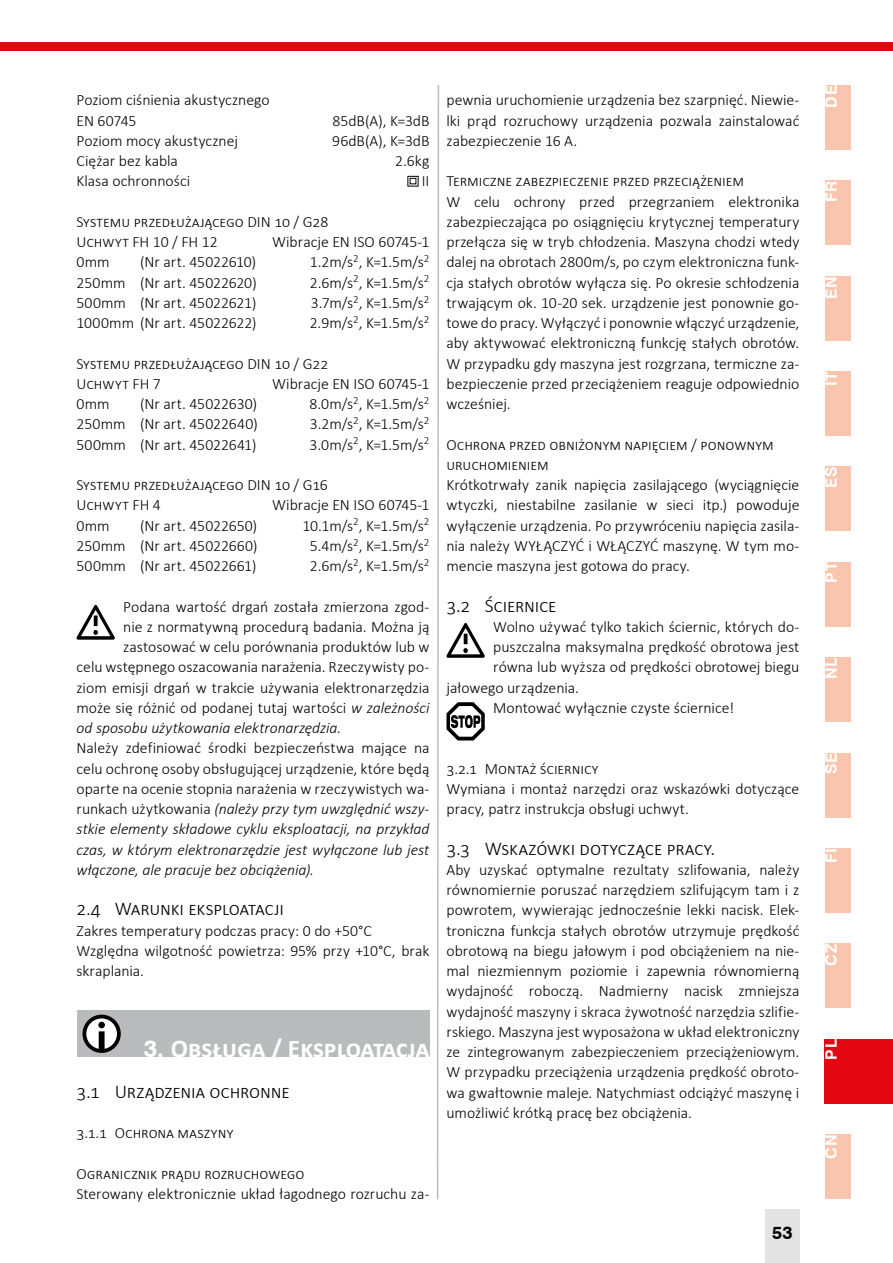
<style>
.page{position:relative;width:893px;height:1263px;background:#fff}
.page>*{position:absolute;margin:0;border:0;box-sizing:border-box;transform-origin:0 0}
.t1{font:700 25.5px "Calibri";color:#fff}
.t2{font:300 19.5px "Calibri";letter-spacing:-.01em;color:#000}
.t3{font:700 18px "Swiss 721 BT";color:#000}
.t4{font:300 15.75px/20.2px "Calibri";letter-spacing:-.005em;color:#000}
.t5{font:italic 300 15.75px/20.2px "Calibri";color:#000;text-align:justify}
.t6{font:700 15.75px "Swiss 721 BT";letter-spacing:.05em;color:#fff}
.s1{font-style:italic}
.s2{font-style:normal}
.s3{font-family:"Swiss 721 BT";font-size:24px}
</style>
<div class="page">
<div style="left:825px;top:1134px;width:25px;height:65px;background:#f9c5af"></div>
<div style="left:408px;top:176px;width:10px;height:10px;border:1px solid #000"></div>
<svg style="left:410px;top:178px;width:6px;height:6px"></svg>
<svg style="left:77px;top:605px;width:38px;height:35px"></svg>
<div style="left:77px;top:1010px;width:352px;height:47px;background:#babbbc"></div>
<svg style="left:83px;top:1015px;width:38px;height:38px"></svg>
<svg style="left:446px;top:623px;width:39px;height:35px"></svg>
<svg style="left:446px;top:702px;width:39px;height:38px"></svg>
<div style="left:825px;top:944px;width:25px;height:64px;background:#f9c5af"></div>
<div style="left:825px;top:848px;width:25px;height:64px;background:#f9c5af"></div>
<div style="left:825px;top:753px;width:25px;height:64px;background:#f9c5af"></div>
<div style="left:825px;top:657px;width:25px;height:65px;background:#f9c5af"></div>
<div style="left:825px;top:562px;width:25px;height:64px;background:#f9c5af"></div>
<div style="left:825px;top:467px;width:25px;height:64px;background:#f9c5af"></div>
<div style="left:825px;top:371px;width:25px;height:65px;background:#f9c5af"></div>
<div style="left:825px;top:276px;width:25px;height:64px;background:#f9c5af"></div>
<div style="left:825px;top:180px;width:25px;height:65px;background:#f9c5af"></div>
<div style="left:825px;top:85px;width:25px;height:64px;background:#f9c5af"></div>
<div style="left:0;top:43px;width:893px;height:8px;background:#e30613"></div>
<div style="left:765px;top:1209px;width:34px;height:54px;background:#e3e3e3"></div>
<svg style="left:436px;top:85px;width:4px;height:1115px"></svg>
<div style="left:825px;top:1039px;width:68px;height:64px;background:#e30613"></div>
<p class="t4" style="left:77px;top:90px;width:195px">Poziom ciśnienia akustycznego<br>EN 60745</p>
<p class="t4" style="left:332px;top:110px;width:98px">85dB(A), K=3dB</p>
<p class="t4" style="left:77px;top:130px;width:163px">Poziom mocy akustycznej</p>
<p class="t4" style="left:332px;top:130px;width:99px">96dB(A), K=3dB</p>
<p class="t4" style="left:77px;top:151px;width:103px">Ciężar bez kabla</p>
<p class="t4" style="left:395px;top:151px;width:36px">2.6kg</p>
<p class="t4" style="left:77px;top:171px;width:115px">Klasa ochronności</p>
<p class="t4" style="left:422px;top:171px;width:9px">II</p>
<p class="t4" style="left:77px;top:211px;width:253px">Systemu przedłużającego DIN 10 / G28<br>Uchwyt FH 10 / FH 12</p>
<p class="t4" style="left:272px;top:232px;width:159px">Wibracje EN ISO 60745-1</p>
<p class="t4" style="left:77px;top:252px;width:35px">0mm</p>
<p class="t4" style="left:140px;top:252px;width:117px">(Nr art. 45022610)</p>
<p class="t4" style="left:310px;top:252px;width:121px">1.2m/s<sup>2</sup>, K=1.5m/s<sup>2</sup></p>
<p class="t4" style="left:77px;top:272px;width:182px">250mm (Nr art. 45022620)</p>
<p class="t4" style="left:310px;top:272px;width:121px">2.6m/s<sup>2</sup>, K=1.5m/s<sup>2</sup></p>
<p class="t4" style="left:77px;top:292px;width:181px">500mm (Nr art. 45022621)</p>
<p class="t4" style="left:311px;top:292px;width:120px">3.7m/s<sup>2</sup>, K=1.5m/s<sup>2</sup></p>
<p class="t4" style="left:77px;top:313px;width:182px">1000mm (Nr art. 45022622)</p>
<p class="t4" style="left:310px;top:313px;width:121px">2.9m/s<sup>2</sup>, K=1.5m/s<sup>2</sup></p>
<p class="t4" style="left:77px;top:353px;width:253px">Systemu przedłużającego DIN 10 / G22<br>Uchwyt FH 7</p>
<p class="t4" style="left:272px;top:373px;width:159px">Wibracje EN ISO 60745-1</p>
<p class="t4" style="left:77px;top:394px;width:35px">0mm</p>
<p class="t4" style="left:140px;top:394px;width:118px">(Nr art. 45022630)</p>
<p class="t4" style="left:309px;top:394px;width:122px">8.0m/s<sup>2</sup>, K=1.5m/s<sup>2</sup></p>
<p class="t4" style="left:77px;top:414px;width:183px">250mm (Nr art. 45022640)</p>
<p class="t4" style="left:310px;top:414px;width:121px">3.2m/s<sup>2</sup>, K=1.5m/s<sup>2</sup></p>
<p class="t4" style="left:77px;top:434px;width:181px">500mm (Nr art. 45022641)</p>
<p class="t4" style="left:310px;top:434px;width:121px">3.0m/s<sup>2</sup>, K=1.5m/s<sup>2</sup></p>
<p class="t4" style="left:77px;top:475px;width:253px">Systemu przedłużającego DIN 10 / G16<br>Uchwyt FH 4</p>
<p class="t4" style="left:272px;top:495px;width:159px">Wibracje EN ISO 60745-1</p>
<p class="t4" style="left:77px;top:515px;width:35px">0mm</p>
<p class="t4" style="left:140px;top:515px;width:118px">(Nr art. 45022650)</p>
<p class="t4" style="left:303px;top:515px;width:128px">10.1m/s<sup>2</sup>, K=1.5m/s<sup>2</sup></p>
<p class="t4" style="left:77px;top:535px;width:182px">250mm (Nr art. 45022660)</p>
<p class="t4" style="left:310px;top:535px;width:121px">5.4m/s<sup>2</sup>, K=1.5m/s<sup>2</sup></p>
<p class="t4" style="left:77px;top:556px;width:181px">500mm (Nr art. 45022661)</p>
<p class="t4" style="left:310px;top:556px;width:121px">2.6m/s<sup>2</sup>, K=1.5m/s<sup>2</sup></p>
<p class="t4" style="left:123px;top:596px;width:308px">Podana wartość drgań została zmierzona zgod-</p>
<p class="t4" style="left:123px;top:616px;width:308px">nie z normatywną procedurą badania. Można ją</p>
<p class="t4" style="left:123px;top:637px;width:308px">zastosować w celu porównania produktów lub w</p>
<p class="t4" style="left:77px;top:657px;width:354px">celu wstępnego oszacowania narażenia. Rzeczywisty po-</p>
<p class="t4" style="left:77px;top:677px;width:354px">ziom emisji drgań w trakcie używania elektronarzędzia</p>
<p class="t4" style="left:77px;top:697px;width:354px">może się różnić od podanej tutaj wartości <span class="s1">w zależności</span></p>
<p class="t5" style="left:77px;top:718px;width:266px">od sposobu użytkowania elektronarzędzia.</p>
<p class="t5" style="left:77px;top:738px;width:354px"><span class="s2">Należy zdefiniować środki bezpieczeństwa mające na celu ochronę osoby obsługującej urządzenie, które będą oparte na ocenie stopnia narażenia w rzeczywistych wa&shy;runkach użytkowania</span> (należy przy tym uwzględnić wszy&shy;stkie elementy składowe cyklu eksploatacji, na przykład czas, w którym elektronarzędzie jest wyłączone lub jest włączone, ale pracuje bez obciążenia).</p>
<p class="t2" style="left:77px;top:897px;width:209px">2.4 Warunki eksploatacji</p>
<p class="t4" style="left:77px;top:920px;width:354px">Zakres temperatury podczas pracy: 0 do +50°C<br>Względna wilgotność powietrza: 95% przy +10°C, brak skraplania.</p>
<h1 class="t1" style="left:144px;top:1031px;width:287px"><span class="s3">3.</span> Obsługa / Eksploatacja</h1>
<p class="t2" style="left:77px;top:1079px;width:215px">3.1 Urządzenia ochronne</p>
<p class="t4" style="left:77px;top:1123px;width:158px">3.1.1 Ochrona maszyny</p>
<p class="t4" style="left:77px;top:1163px;width:354px">Ogranicznik prądu rozruchowego<br>Sterowany elektronicznie układ łagodnego rozruchu za-</p>
<p class="t4" style="left:446px;top:90px;width:354px;text-align:justify">pewnia uruchomienie urządzenia bez szarpnięć. Niewie&shy;lki prąd rozruchowy urządzenia pozwala zainstalować zabezpieczenie 16 A.</p>
<p class="t4" style="left:446px;top:171px;width:354px">Termiczne zabezpieczenie przed przeciążeniem<br>W celu ochrony przed przegrzaniem elektronika zabezpieczająca po osiągnięciu krytycznej temperatury przełącza się w tryb chłodzenia. Maszyna chodzi wtedy dalej na obrotach 2800m/s, po czym elektroniczna funk&shy;cja stałych obrotów wyłącza się. Po okresie schłodzenia trwającym ok. 10-20 sek. urządzenie jest ponownie go&shy;towe do pracy. Wyłączyć i ponownie włączyć urządzenie, aby aktywować elektroniczną funkcję stałych obrotów.<br>W przypadku gdy maszyna jest rozgrzana, termiczne za&shy;bezpieczenie przed przeciążeniem reaguje odpowiednio wcześniej.</p>
<p class="t4" style="left:446px;top:434px;width:354px">Ochrona przed obniżonym napięciem / ponownym uruchomieniem<br>Krótkotrwały zanik napięcia zasilającego (wyciągnięcie wtyczki, niestabilne zasilanie w sieci itp.) powoduje wyłączenie urządzenia. Po przywróceniu napięcia zasila&shy;nia należy WYŁĄCZYĆ i WŁĄCZYĆ maszynę. W tym mo&shy;mencie maszyna jest gotowa do pracy.</p>
<p class="t2" style="left:446px;top:593px;width:112px">3.2 Ściernice</p>
<p class="t4" style="left:493px;top:616px;width:308px">Wolno używać tylko takich ściernic, których do-</p>
<p class="t4" style="left:493px;top:637px;width:308px">puszczalna maksymalna prędkość obrotowa jest</p>
<p class="t4" style="left:493px;top:657px;width:308px">równa lub wyższa od prędkości obrotowej biegu</p>
<p class="t4" style="left:446px;top:677px;width:134px">jałowego urządzenia.</p>
<p class="t4" style="left:493px;top:697px;width:242px">Montować wyłącznie czyste ściernice!</p>
<p class="t4" style="left:446px;top:758px;width:354px">3.2.1 Monta ściernicy<br>Wymiana i montaż narzędzi oraz wskazówki dotyczące pracy, patrz instrukcja obsługi uchwyt.</p>
<p class="t2" style="left:446px;top:836px;width:270px">3.3 Wskazówki dotyczące pracy.</p>
<p class="t4" style="left:446px;top:859px;width:354px;text-align:justify">Aby uzyskać optymalne rezultaty szlifowania, należy równomiernie poruszać narzędziem szlifującym tam i z powrotem, wywierając jednocześnie lekki nacisk. Elek&shy;troniczna funkcja stałych obrotów utrzymuje prędkość obrotową na biegu jałowym i pod obciążeniem na nie&shy;mal niezmiennym poziomie i zapewnia równomierną wydajność roboczą. Nadmierny nacisk zmniejsza wydajność maszyny i skraca żywotność narzędzia szlifie&shy;rskiego. Maszyna jest wyposażona w układ elektroniczny ze zintegrowanym zabezpieczeniem przeciążeniowym.<br>W przypadku przeciążenia urządzenia prędkość obroto&shy;wa gwałtownie maleje. Natychmiast odciążyć maszynę i umożliwić krótką pracę bez obciążenia.</p>
<p class="t3" style="left:772px;top:1222px;width:22px">53</p>
<p class="t6" style="left:822px;top:108px;width:24px;rotate:-90deg">DE</p>
<p class="t6" style="left:822px;top:202px;width:23px;rotate:-90deg">FR</p>
<p class="t6" style="left:822px;top:299px;width:24px;rotate:-90deg">EN</p>
<p class="t6" style="left:822px;top:386px;width:16px;rotate:-90deg">IT</p>
<p class="t6" style="left:822px;top:488px;width:23px;rotate:-90deg">ES</p>
<p class="t6" style="left:822px;top:583px;width:22px;rotate:-90deg">PT</p>
<p class="t6" style="left:822px;top:679px;width:23px;rotate:-90deg">NL</p>
<p class="t6" style="left:822px;top:774px;width:23px;rotate:-90deg">SE</p>
<p class="t6" style="left:822px;top:863px;width:17px;rotate:-90deg">FI</p>
<p class="t6" style="left:822px;top:966px;width:23px;rotate:-90deg">CZ</p>
<p class="t6" style="left:822px;top:1059px;width:22px;rotate:-90deg">PL</p>
<p class="t6" style="left:822px;top:1159px;width:26px;rotate:-90deg">CN</p>
</div>
